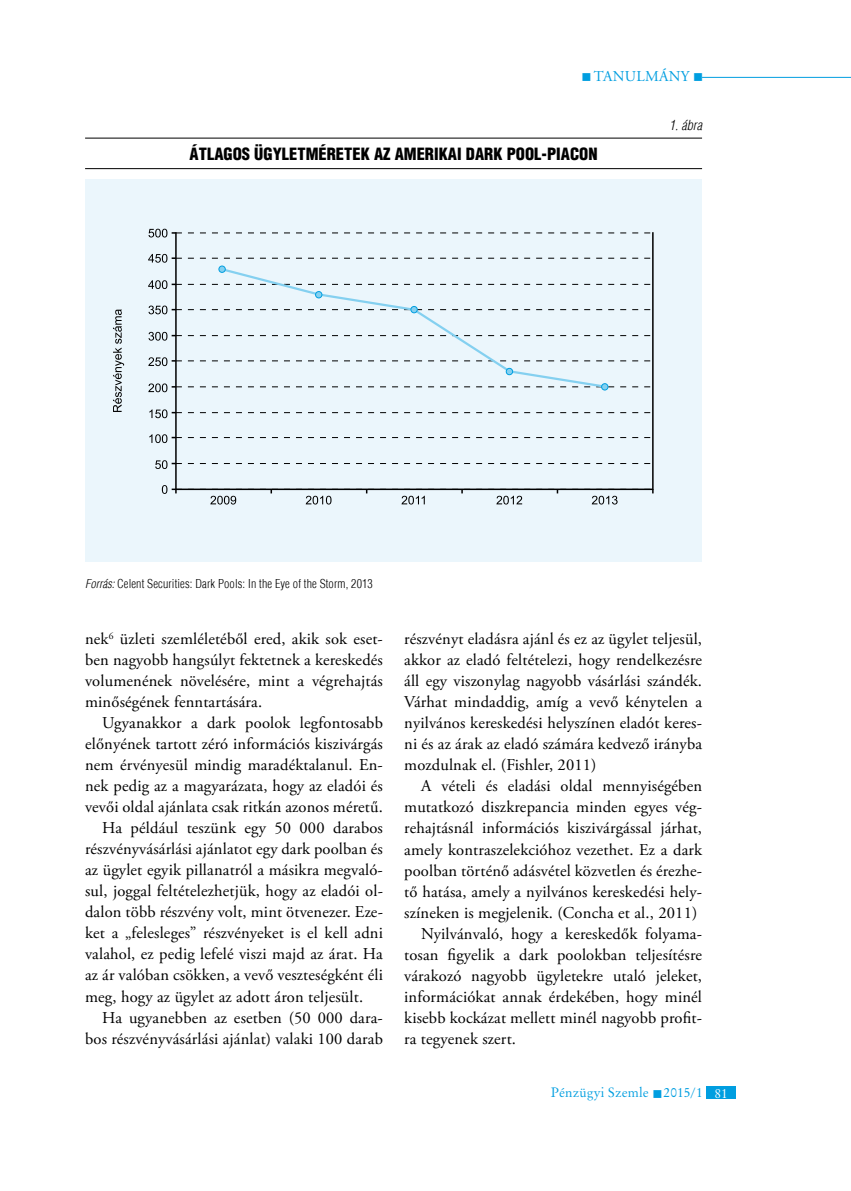
<style>
.page{position:relative;width:851px;height:1191px;background:#fff}
.page>*{position:absolute;margin:0;border:0;box-sizing:border-box;transform-origin:0 0}
.t1{font:16.5px/21px "Adobe Garamond Pro";letter-spacing:.01em;color:#000;text-align:justify}
.t2{font:900 condensed 16.5px "H Helvetica";color:#000}
.t3{font:16.5px "Adobe Garamond Pro";letter-spacing:-.01em;color:#000}
.t4{font:15px "Adobe Garamond Pro";letter-spacing:.19em;color:#009ee0}
.t5{font:13.5px "Original Garamond HU Normal";letter-spacing:.01em;color:#009ee0}
.t6{font:italic 300 condensed 13.5px "H Helvetica";color:#000}
.t7{font:300 condensed 12px "H Helvetica";letter-spacing:.01em;color:#000}
.s1{font-style:italic}
.s2{color:#fff}
</style>
<div class="page">
<hr style="left:702px;top:77px;width:148px;height:1px;background:#009ee0">
<div style="left:706px;top:1086px;width:30px;height:13px;background:#009ee0"></div>
<hr style="left:85px;top:138px;width:617px;height:1px;background:#000">
<hr style="left:85px;top:168px;width:617px;height:1px;background:#000">
<div style="left:85px;top:179px;width:617px;height:383px;background:#ebf6fc"></div>
<hr style="left:175px;top:233px;width:2px;height:256px;background:#000">
<hr style="left:652px;top:233px;width:1px;height:256px;background:#000">
<svg style="left:162px;top:485px;width:491px;height:19px"></svg>
<svg style="left:155px;top:460px;width:496px;height:9px"></svg>
<svg style="left:149px;top:434px;width:502px;height:9px"></svg>
<svg style="left:149px;top:409px;width:502px;height:9px"></svg>
<svg style="left:148px;top:383px;width:503px;height:9px"></svg>
<svg style="left:148px;top:357px;width:503px;height:9px"></svg>
<svg style="left:148px;top:332px;width:503px;height:9px"></svg>
<svg style="left:148px;top:305px;width:503px;height:9px"></svg>
<svg style="left:148px;top:280px;width:503px;height:9px"></svg>
<svg style="left:148px;top:229px;width:503px;height:8px"></svg>
<svg style="left:219px;top:272px;width:388px;height:117px"></svg>
<svg style="left:148px;top:254px;width:503px;height:18px"></svg>
<div style="left:218px;top:265px;width:8px;height:8px;border:1px solid #009ee0;border-radius:50%"></div>
<div style="left:315px;top:291px;width:7px;height:7px;background:#84d0f0;border-radius:50%"></div>
<div style="left:315px;top:291px;width:7px;height:7px;border:1px solid #009ee0;border-radius:50%"></div>
<div style="left:411px;top:306px;width:6px;height:7px;background:#84d0f0;border-radius:50%"></div>
<div style="left:410px;top:306px;width:7px;height:7px;border:1px solid #009ee0;border-radius:50%"></div>
<div style="left:506px;top:368px;width:6px;height:7px;background:#84d0f0;border-radius:50%"></div>
<div style="left:505px;top:368px;width:8px;height:7px;border:1px solid #009ee0;border-radius:50%"></div>
<div style="left:601px;top:384px;width:7px;height:6px;background:#84d0f0;border-radius:50%"></div>
<div style="left:601px;top:383px;width:7px;height:7px;border:1px solid #009ee0;border-radius:50%"></div>
<svg style="left:113px;top:309px;width:11px;height:103px"></svg>
<p class="t4" style="left:581px;top:67px;width:123px">■tanulmány ■</p>
<p class="t2" style="left:189px;top:143px;width:409px">ÁTLAGOS ÜGYLETMÉRETEK AZ AMERIKAI DARK POOL-PIACON</p>
<p class="t6" style="left:669px;top:117px;width:35px">1. ábra</p>
<p class="t7" style="left:85px;top:577px;width:289px"><span class="s1">Forrás:</span> Celent Securities: Dark Pools: In the Eye of the Storm, 2013</p>
<p class="t1" style="left:85px;top:629px;width:299px">nek<sup>6</sup> üzleti szemléletéből ered, akik sok eset&shy;ben nagyobb hangsúlyt fektetnek a kereskedés volumenének növelésére, mint a végrehajtás minőségének fenntartására.</p>
<p class="t1" style="left:102px;top:713px;width:282px">Ugyanakkor a dark poolok legfontosabb</p>
<p class="t1" style="left:85px;top:734px;width:299px">előnyének tartott zéró információs kiszivárgás</p>
<p class="t1" style="left:85px;top:755px;width:299px">nem érvényesül mindig maradéktalanul. En-</p>
<p class="t1" style="left:85px;top:776px;width:299px">nek pedig az a magyarázata, hogy az eladói és</p>
<p class="t1" style="left:85px;top:797px;width:299px">vevői oldal ajánlata csak ritkán azonos méretű.</p>
<p class="t1" style="left:102px;top:818px;width:282px">Ha például teszünk egy 50 000 darabos</p>
<p class="t1" style="left:85px;top:839px;width:299px">részvényvásárlási ajánlatot egy dark poolban és</p>
<p class="t1" style="left:85px;top:860px;width:299px">az ügylet egyik pillanatról a másikra megvaló-</p>
<p class="t1" style="left:85px;top:881px;width:299px">sul, joggal feltételezhetjük, hogy az eladói ol-</p>
<p class="t1" style="left:85px;top:902px;width:299px">dalon több részvény volt, mint ötvenezer. Eze-</p>
<p class="t3" style="left:85px;top:923px;width:299px">ket a „felesleges” részvényeket is el kell adni</p>
<p class="t1" style="left:85px;top:944px;width:299px">valahol, ez pedig lefelé viszi majd az árat. Ha</p>
<p class="t1" style="left:85px;top:965px;width:299px">az ár valóban csökken, a vevő veszteségként éli</p>
<p class="t1" style="left:85px;top:986px;width:279px">meg, hogy az ügylet az adott áron teljesült.</p>
<p class="t1" style="left:102px;top:1007px;width:282px">Ha ugyanebben az esetben (50 000 dara-</p>
<p class="t1" style="left:85px;top:1028px;width:299px">bos részvényvásárlási ajánlat) valaki 100 darab</p>
<p class="t1" style="left:404px;top:629px;width:299px">részvényt eladásra ajánl és ez az ügylet teljesül, akkor az eladó feltételezi, hogy rendelkezésre áll egy viszonylag nagyobb vásárlási szándék.<br>Várhat mindaddig, amíg a vevő kénytelen a nyilvános kereskedési helyszínen eladót keres&shy;ni és az árak az eladó számára kedvező irányba mozdulnak el. (Fishler, 2011)</p>
<p class="t1" style="left:421px;top:776px;width:282px">A vételi és eladási oldal mennyiségében</p>
<p class="t1" style="left:404px;top:797px;width:299px">mutatkozó diszkrepancia minden egyes vég-</p>
<p class="t1" style="left:404px;top:818px;width:299px">rehajtásnál információs kiszivárgással járhat,</p>
<p class="t1" style="left:404px;top:839px;width:299px">amely kontraszelekcióhoz vezethet. Ez a dark</p>
<p class="t1" style="left:404px;top:860px;width:299px">poolban történő adásvétel közvetlen és érezhe-</p>
<p class="t1" style="left:404px;top:881px;width:299px">tő hatása, amely a nyilvános kereskedési hely-</p>
<p class="t1" style="left:404px;top:902px;width:294px">színeken is megjelenik. (Concha et al., 2011)</p>
<p class="t1" style="left:421px;top:923px;width:282px">Nyilvánvaló, hogy a kereskedők folyama-</p>
<p class="t1" style="left:404px;top:944px;width:299px">tosan figyelik a dark poolokban teljesítésre</p>
<p class="t1" style="left:404px;top:965px;width:299px">várakozó nagyobb ügyletekre utaló jeleket,</p>
<p class="t1" style="left:404px;top:986px;width:299px">információkat annak érdekében, hogy minél</p>
<p class="t1" style="left:404px;top:1007px;width:299px">kisebb kockázat mellett minél nagyobb profit-</p>
<p class="t1" style="left:404px;top:1028px;width:113px">ra tegyenek szert.</p>
<p class="t5" style="left:550px;top:1084px;width:179px">Pénzügyi Szemle ■ 2015/1 <span class="s2">81</span></p>
</div>
